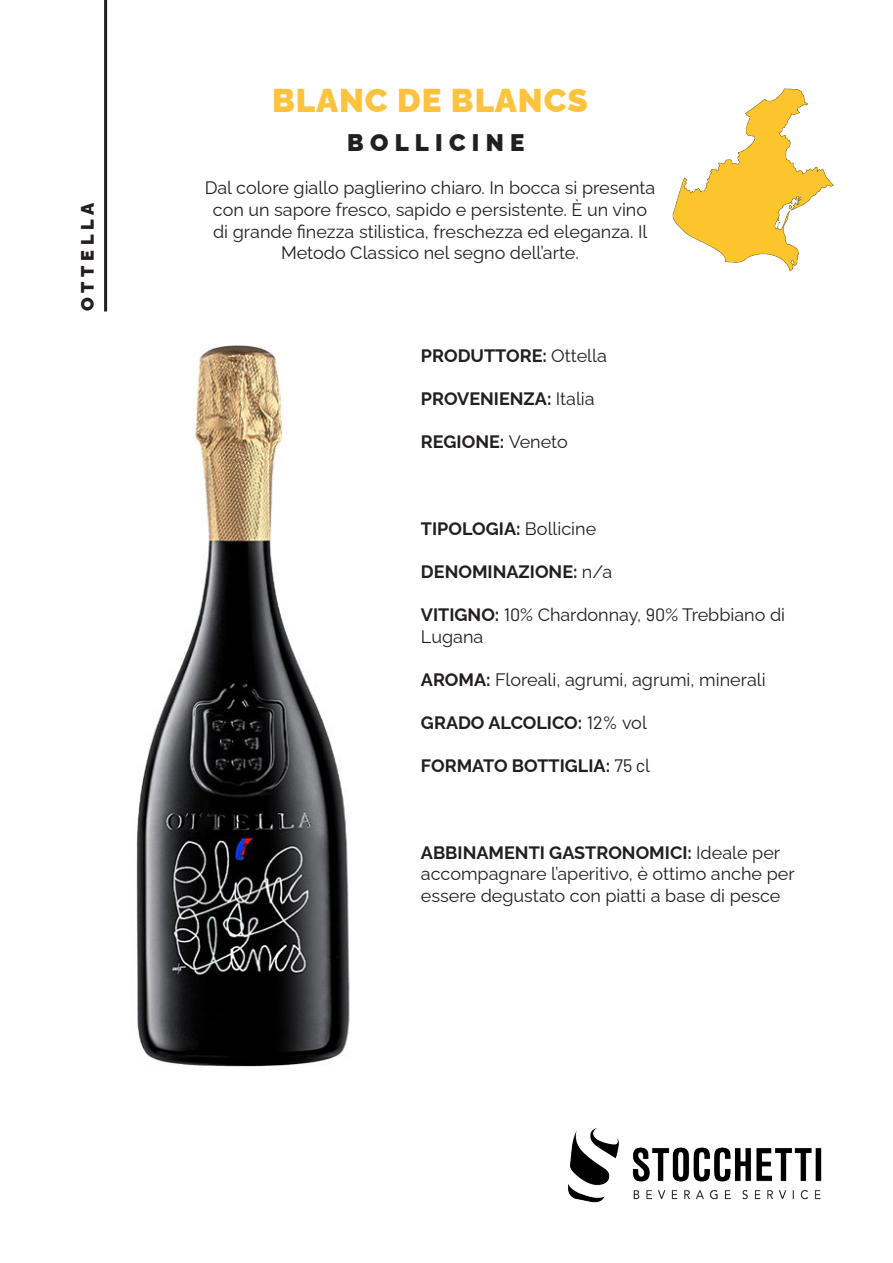
<style>
.page{position:relative;width:893px;height:1263px;background:#fff}
.page>*{position:absolute;margin:0;border:0;box-sizing:border-box;transform-origin:0 0}
.t1{font:900 33px "Raleway";letter-spacing:.03em;color:#fec33e}
.t2{font:900 24px "Raleway";letter-spacing:.26em;color:#231f20}
.t3{font:18px/21.6px "Raleway";color:#231f20}
.t4{font:700 18px "Raleway";color:#231f20}
.t5{font:900 18px "Raleway";letter-spacing:.26em;color:#231f20}
.s1{font-weight:400}
.s2{font-weight:700}
.s3{font-family:"Barlow"}
.s4{font-family:"Barlow";font-weight:400}
</style>
<div class="page">
<img style="left:568px;top:1128px;width:254px;height:75px">
<img style="left:136px;top:345px;width:214px;height:722px">
<hr style="left:104px;top:0;width:3px;height:311px;background:#231f20">
<img style="left:672px;top:88px;width:162px;height:184px">
<p class="t5" style="left:73px;top:311px;width:109px;rotate:-90deg">OTTELLA</p>
<p class="t1" style="left:272px;top:74px;width:317px">BLANC DE BLANCS</p>
<p class="t2" style="left:347px;top:124px;width:179px">BOLLICINE</p>
<p class="t3" style="left:205px;top:175px;width:452px;text-align:center">Dal colore giallo paglierino chiaro. In bocca si presenta con un sapore fresco, sapido e persistente. È un vino di grande finezza stilistica, freschezza ed eleganza. Il Metodo Classico nel segno dell’arte.</p>
<p class="t4" style="left:421px;top:341px;width:187px">PRODUTTORE: <span class="s1">Ottella</span></p>
<p class="t4" style="left:421px;top:384px;width:175px">PROVENIENZA: <span class="s1">Italia</span></p>
<p class="t4" style="left:421px;top:428px;width:148px">REGIONE: <span class="s1">Veneto</span></p>
<p class="t4" style="left:421px;top:514px;width:177px">TIPOLOGIA: <span class="s1">Bollicine</span></p>
<p class="t4" style="left:421px;top:557px;width:193px">DENOMINAZIONE: <span class="s1">n/a</span></p>
<p class="t3" style="left:421px;top:602px;width:366px"><span class="s2">VITIGNO:</span> <span class="s3">10</span>% Chardonnay, <span class="s3">90</span>% Trebbiano di<br>Lugana</p>
<p class="t3" style="left:421px;top:667px;width:346px"><span class="s2">AROMA:</span> Floreali, agrumi, agrumi, minerali</p>
<p class="t4" style="left:421px;top:708px;width:227px">GRADO ALCOLICO: <span class="s4">12%</span> <span class="s1">vol</span></p>
<p class="t4" style="left:421px;top:752px;width:231px">FORMATO BOTTIGLIA: <span class="s4">75 c</span><span class="s1">l</span></p>
<p class="t3" style="left:421px;top:840px;width:375px"><span class="s2">ABBINAMENTI GASTRONOMICI:</span> Ideale per accompagnare l’aperitivo, è ottimo anche per essere degustato con piatti a base di pesce</p>
</div>
